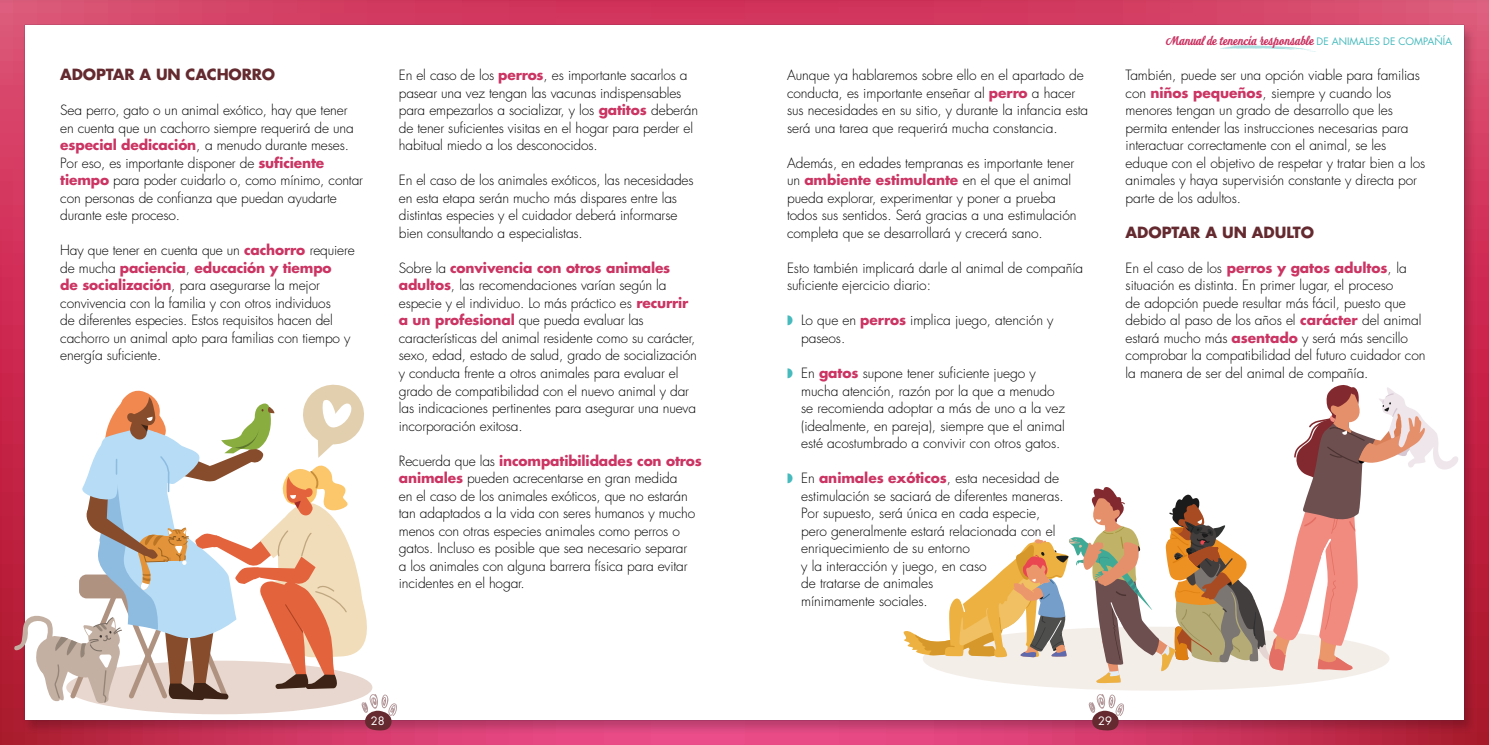
<style>
.page{position:relative;width:1489px;height:745px;background:#fff}
.page>*{position:absolute;margin:0;border:0;box-sizing:border-box;transform-origin:0 0}
.t1{font:700 15px "Futura Std";letter-spacing:-.01em;color:#642a2f}
.t2{font:300 13.75px/17.5px "Futura Std";letter-spacing:-.01em;color:#000}
.t3{font:700 12.5px "Look Script";color:#cb3463}
.t4{font:11.25px "Futura Std";color:#fff}
.s1{font-weight:700;color:#cb3463}
.s2{color:#46babd}
.s3{font-family:"Futura Std";font-weight:400;font-size:10px;color:#46babd}
</style>
<div class="page">
<div style="left:0;top:0;width:1488px;height:744px;background:#000;opacity:.2"></div>
<svg style="left:1219px;top:45px;width:97px;height:7px"></svg>
<svg style="left:1088px;top:693px;width:35px;height:37px"></svg>
<svg style="left:13px;top:381px;width:384px;height:349px"></svg>
<div style="left:922px;top:626px;width:467px;height:64px;background:#f4eee9;border-radius:50%"></div>
<svg style="left:899px;top:384px;width:562px;height:299px"></svg>
<p class="t1" style="left:60px;top:64px;width:216px">ADOPTAR A UN CACHORRO</p>
<p class="t2" style="left:60px;top:102px;width:304px">Sea perro, gato o un animal exótico, hay que tener en cuenta que un cachorro siempre requerirá de una <span class="s1">especial dedicación</span>, a menudo durante meses.<br>Por eso, es importante disponer de <span class="s1">suficiente tiempo</span> para poder cuidarlo o, como mínimo, contar con personas de confianza que puedan ayudarte durante este proceso.</p>
<p class="t2" style="left:60px;top:242px;width:296px">Hay que tener en cuenta que un <span class="s1">cachorro</span> requiere de mucha <span class="s1">paciencia</span>, <span class="s1">educación y tiempo<br>de socialización</span>, para asegurarse la mejor convivencia con la familia y con otros individuos<br>de diferentes especies. Estos requisitos hacen del cachorro un animal apto para familias con tiempo y energía suficiente.</p>
<p class="t2" style="left:399px;top:67px;width:301px">En el caso de los <span class="s1">perros</span>, es importante sacarlos a pasear una vez tengan las vacunas indispensables para empezarlos a socializar, y los <span class="s1">gatitos</span> deberán de tener suficientes visitas en el hogar para perder el habitual miedo a los desconocidos.</p>
<p class="t2" style="left:399px;top:172px;width:296px">En el caso de los animales exóticos, las necesidades en esta etapa serán mucho más dispares entre las distintas especies y el cuidador deberá informarse bien consultando a especialistas.</p>
<p class="t2" style="left:399px;top:259px;width:299px">Sobre la <span class="s1">convivencia con otros animales adultos</span>, las recomendaciones varían según la especie y el individuo. Lo más práctico es <span class="s1">recurrir a un profesional</span> que pueda evaluar las características del animal residente como su carácter, sexo, edad, estado de salud, grado de socialización y conducta frente a otros animales para evaluar el grado de compatibilidad con el nuevo animal y dar las indicaciones pertinentes para asegurar una nueva incorporación exitosa.</p>
<p class="t2" style="left:399px;top:452px;width:304px">Recuerda que las <span class="s1">incompatibilidades con otros animales</span> pueden acrecentarse en gran medida<br>en el caso de los animales exóticos, que no estarán tan adaptados a la vida con seres humanos y mucho menos con otras especies animales como perros o gatos. Incluso es posible que sea necesario separar<br>a los animales con alguna barrera física para evitar incidentes en el hogar.</p>
<p class="t4" style="left:371px;top:713px;width:15px">28</p>
<p class="t2" style="left:787px;top:67px;width:303px">Aunque ya hablaremos sobre ello en el apartado de conducta, es importante enseñar al <span class="s1">perro</span> a hacer sus necesidades en su sitio, y durante la infancia esta será una tarea que requerirá mucha constancia.</p>
<p class="t2" style="left:787px;top:154px;width:291px">Además, en edades tempranas es importante tener un <span class="s1">ambiente estimulante</span> en el que el animal pueda explorar, experimentar y poner a prueba todos sus sentidos. Será gracias a una estimulación completa que se desarrollará y crecerá sano.</p>
<p class="t2" style="left:787px;top:259px;width:298px">Esto también implicará darle al animal de compañía suficiente ejercicio diario:</p>
<p class="t2" style="left:801px;top:312px;width:254px;text-indent:-14px"><span class="s2">◗</span> Lo que en <span class="s1">perros</span> implica juego, atención y paseos.</p>
<p class="t2" style="left:801px;top:364px;width:265px;text-indent:-14px"><span class="s2">◗</span> En <span class="s1">gatos</span> supone tener suficiente juego y mucha atención, razón por la que a menudo se recomienda adoptar a más de uno a la vez (idealmente, en pareja), siempre que el animal esté acostumbrado a convivir con otros gatos.</p>
<p class="t2" style="left:801px;top:469px;width:264px;text-indent:-14px"><span class="s2">◗</span> En <span class="s1">animales exóticos</span>, esta necesidad de estimulación se saciará de diferentes maneras.<br>Por supuesto, será única en cada especie, pero generalmente estará relacionada con el</p>
<p class="t2" style="left:801px;top:539px;width:187px">enriquecimiento de su entorno<br>y la interacción y juego, en caso</p>
<p class="t2" style="left:801px;top:574px;width:133px">de tratarse de animales mínimamente sociales.</p>
<p class="t3" style="left:1165px;top:33px;width:288px">Manual de tenencia responsable <span class="s3">DE ANIMALES DE COMPAÑÍA</span></p>
<p class="t2" style="left:1125px;top:67px;width:301px">También, puede ser una opción viable para familias con <span class="s1">niños pequeños</span>, siempre y cuando los menores tengan un grado de desarrollo que les permita entender las instrucciones necesarias para interactuar correctamente con el animal, se les eduque con el objetivo de respetar y tratar bien a los animales y haya supervisión constante y directa por parte de los adultos.</p>
<p class="t1" style="left:1125px;top:222px;width:190px">ADOPTAR A UN ADULTO</p>
<p class="t2" style="left:1125px;top:259px;width:301px">En el caso de los <span class="s1">perros y gatos adultos</span>, la situación es distinta. En primer lugar, el proceso<br>de adopción puede resultar más fácil, puesto que debido al paso de los años el <span class="s1">carácter</span> del animal estará mucho más <span class="s1">asentado</span> y será más sencillo comprobar la compatibilidad del futuro cuidador con la manera de ser del animal de compañía.</p>
<p class="t4" style="left:1098px;top:713px;width:15px">29</p>
</div>
